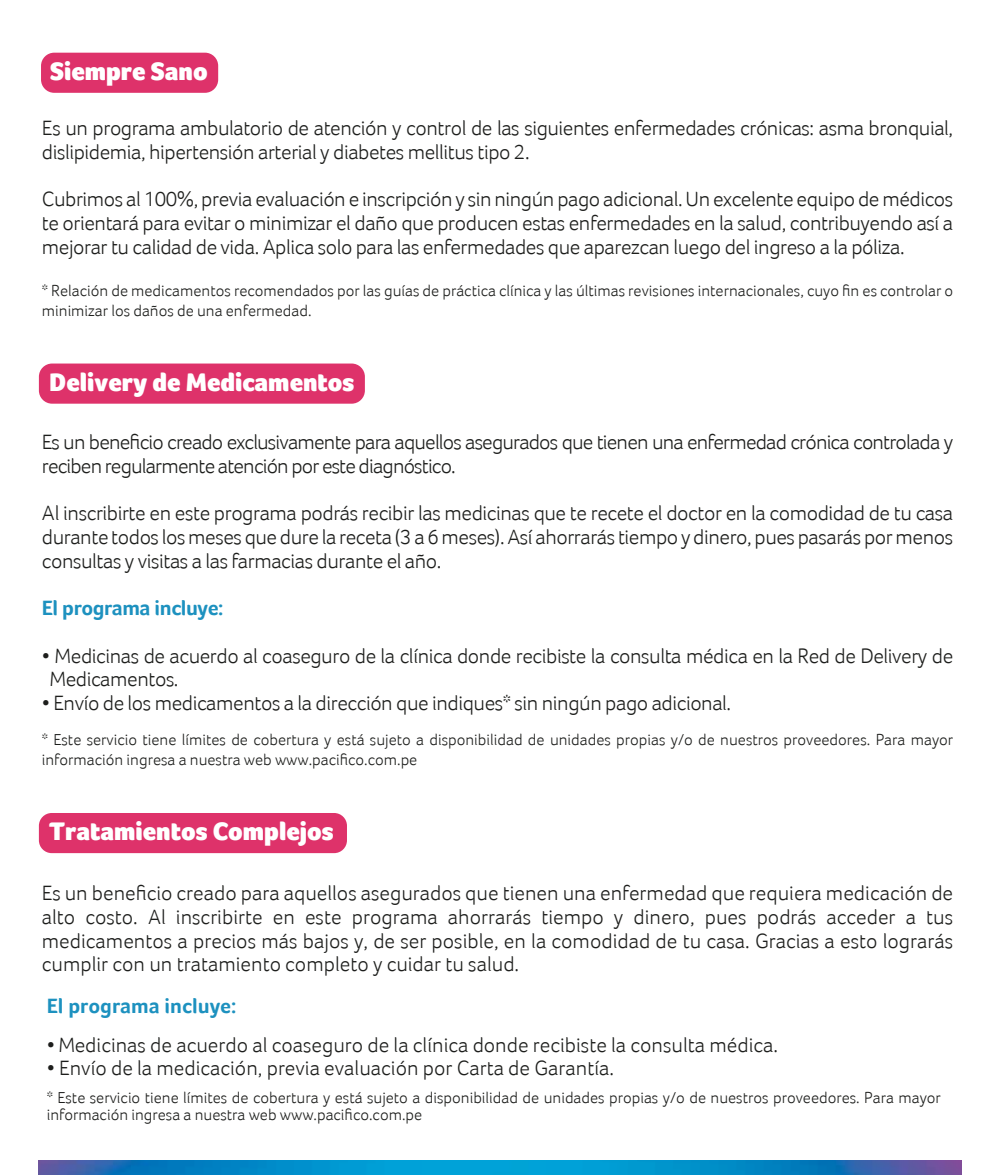
<style>
.page{position:relative;width:1000px;height:1175px;background:#fff}
.page>*{position:absolute;margin:0;border:0;box-sizing:border-box;transform-origin:0 0}
.t1{font:900 26.12px "Foco";color:#fff}
.t2{font:300 21.25px/23.8px "Foco";letter-spacing:-.02em;color:#1d1e1c;text-align:justify}
.t3{font:300 21.25px/23.8px "Foco";letter-spacing:-.04em;color:#1d1e1c}
.t4{font:300 21.25px "Foco";color:#1d1e1c}
.t5{font:700 21.25px "Foco";letter-spacing:-.01em;color:#1d91bf}
.t6{font:300 16.25px/19.5px "Foco";color:#1d1e1c}
</style>
<div class="page">
<div style="left:41px;top:53px;width:177px;height:40px;background:#de326a;border-radius:13px"></div>
<img style="left:39px;top:1161px;width:922px;height:14px">
<div style="left:39px;top:364px;width:326px;height:40px;background:#de326a;border-radius:13px"></div>
<div style="left:39px;top:813px;width:308px;height:40px;background:#de326a;border-radius:13px"></div>
<p class="t1" style="left:50px;top:56px;width:159px">Siempre Sano</p>
<p class="t2" style="left:42px;top:116px;width:913px">Es un programa ambulatorio de atención y control de las siguientes enfermedades crónicas: asma bronquial, dislipidemia, hipertensión arterial y diabetes mellitus tipo 2.</p>
<p class="t2" style="left:42px;top:187px;width:913px">Cubrimos al 100%, previa evaluación e inscripción y sin ningún pago adicional. Un excelente equipo de médicos te orientará para evitar o minimizar el daño que producen estas enfermedades en la salud, contribuyendo así a mejorar tu calidad de vida. Aplica solo para las enfermedades que aparezcan luego del ingreso a la póliza.</p>
<p class="t6" style="left:42px;top:281px;width:913px">* Relación de medicamentos recomendados por las guías de práctica clínica y las últimas revisiones internacionales, cuyo fin es controlar o minimizar los daños de una enfermedad.</p>
<p class="t1" style="left:49px;top:367px;width:307px">Delivery de Medicamentos</p>
<p class="t3" style="left:42px;top:430px;width:913px">Es un beneficio creado exclusivamente para aquellos asegurados que tienen una enfermedad crónica controlada y reciben regularmente atención por este diagnóstico.</p>
<p class="t2" style="left:42px;top:501px;width:913px">Al inscribirte en este programa podrás recibir las medicinas que te recete el doctor en la comodidad de tu casa durante todos los meses que dure la receta (3 a 6 meses). Así ahorrarás tiempo y dinero, pues pasarás por menos consultas y visitas a las farmacias durante el año.</p>
<p class="t5" style="left:42px;top:595px;width:183px">El programa incluye:</p>
<p class="t2" style="left:49px;top:643px;width:905px;text-indent:-8px">• Medicinas de acuerdo al coaseguro de la clínica donde recibiste la consulta médica en la Red de Delivery de<br>Medicamentos.</p>
<p class="t2" style="left:42px;top:691px;width:691px">• Envío de los medicamentos a la dirección que indiques* sin ningún pago adicional.</p>
<p class="t6" style="left:42px;top:730px;width:913px">* Este servicio tiene límites de cobertura y está sujeto a disponibilidad de unidades propias y/o de nuestros proveedores. Para mayor información ingresa a nuestra web www.pacifico.com.pe</p>
<p class="t1" style="left:49px;top:816px;width:286px">Tratamientos Complejos</p>
<p class="t2" style="left:42px;top:881px;width:913px">Es un beneficio creado para aquellos asegurados que tienen una enfermedad que requiera medicación de alto costo. Al inscribirte en este programa ahorrarás tiempo y dinero, pues podrás acceder a tus medicamentos a precios más bajos y, de ser posible, en la comodidad de tu casa. Gracias a esto lograrás cumplir con un tratamiento completo y cuidar tu salud.</p>
<p class="t5" style="left:47px;top:993px;width:191px">El programa incluye:</p>
<p class="t4" style="left:47px;top:1032px;width:733px">• Medicinas de acuerdo al coaseguro de la clínica donde recibiste la consulta médica.</p>
<p class="t4" style="left:47px;top:1056px;width:569px">• Envío de la medicación, previa evaluación por Carta de Garantía.</p>
<p class="t6" style="left:47px;top:1088px;width:896px;line-height:17px">* Este servicio tiene límites de cobertura y está sujeto a disponibilidad de unidades propias y/o de nuestros proveedores. Para mayor información ingresa a nuestra web www.pacifico.com.pe</p>
</div>
